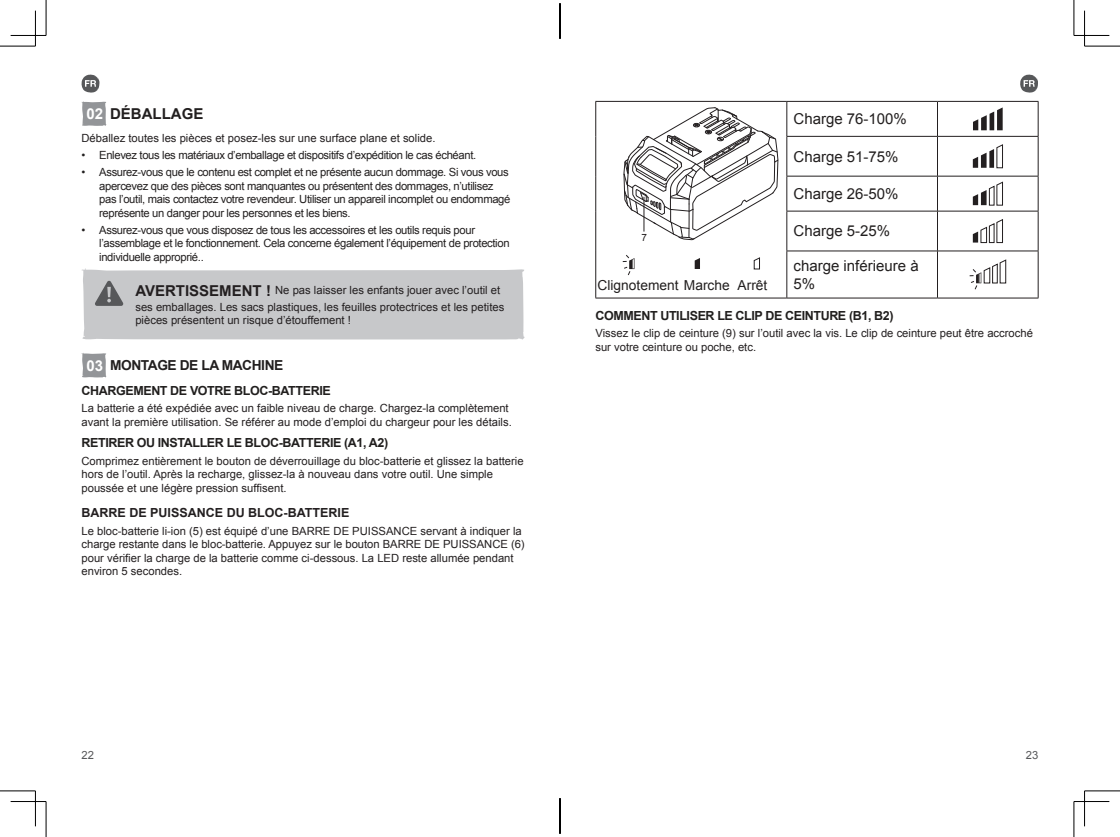
<style>
.page{position:relative;width:1120px;height:837px;background:#fff}
.page>*{position:absolute;margin:0;border:0;box-sizing:border-box;transform-origin:0 0}
.t1{font:15px/18px "Arial";color:#221f1f}
.t2{font:700 15px "Arial";color:#221f1f}
.t3{font:13.75px "Arial";color:#221f1f}
.t4{font:700 13.75px "Arial";letter-spacing:-.03em;color:#221f1f}
.t5{font:700 12.5px "Arial";letter-spacing:-.03em;color:#211f1e}
.t6{font:700 12.5px "Arial";color:#231f20}
.t7{font:11.25px/13.5px "Arial";color:#231f20}
.t8{font:11.25px/13.5px "Arial";letter-spacing:-.03em;color:#221f1f}
.t9{font:11.25px "Arial";color:#57585a}
.t10{font:10px "Arial";color:#231f20}
.s1{color:#fff}
.s2{font-weight:700;font-size:15px}
.s3{font-size:15px;color:#fff}
</style>
<div class="page">
<svg style="left:81px;top:75px;width:18px;height:18px"></svg>
<svg style="left:1020px;top:75px;width:18px;height:18px"></svg>
<svg style="left:81px;top:101px;width:25px;height:25px"></svg>
<svg style="left:82px;top:268px;width:443px;height:72px;background:#c8c9cb"></svg>
<svg style="left:81px;top:353px;width:25px;height:24px"></svg>
<hr style="left:787px;top:101px;width:150px;height:1px;background:#231f20">
<hr style="left:937px;top:101px;width:101px;height:1px;background:#231f20">
<hr style="left:786px;top:136px;width:151px;height:1px;background:#231f20">
<hr style="left:937px;top:136px;width:101px;height:1px;background:#231f20">
<hr style="left:786px;top:176px;width:151px;height:1px;background:#231f20">
<hr style="left:937px;top:176px;width:101px;height:1px;background:#231f20">
<hr style="left:786px;top:211px;width:151px;height:1px;background:#231f20">
<hr style="left:937px;top:211px;width:101px;height:1px;background:#231f20">
<hr style="left:786px;top:250px;width:151px;height:1px;background:#231f20">
<hr style="left:937px;top:250px;width:101px;height:1px;background:#231f20">
<hr style="left:787px;top:297px;width:150px;height:1px;background:#231f20">
<hr style="left:937px;top:297px;width:101px;height:1px;background:#231f20">
<hr style="left:937px;top:102px;width:1px;height:34px;background:#231f20">
<hr style="left:1038px;top:102px;width:1px;height:34px;background:#231f20">
<hr style="left:937px;top:137px;width:1px;height:39px;background:#231f20">
<hr style="left:1038px;top:137px;width:1px;height:39px;background:#231f20">
<hr style="left:937px;top:176px;width:1px;height:35px;background:#231f20">
<hr style="left:1038px;top:176px;width:1px;height:35px;background:#231f20">
<hr style="left:937px;top:211px;width:1px;height:39px;background:#231f20">
<hr style="left:1038px;top:211px;width:1px;height:39px;background:#231f20">
<hr style="left:937px;top:251px;width:1px;height:46px;background:#231f20">
<hr style="left:1038px;top:251px;width:1px;height:46px;background:#231f20">
<hr style="left:595px;top:101px;width:192px;height:1px;background:#231f20">
<hr style="left:595px;top:102px;width:1px;height:34px;background:#231f20">
<hr style="left:786px;top:102px;width:1px;height:34px;background:#231f20">
<hr style="left:595px;top:136px;width:1px;height:40px;background:#231f20">
<hr style="left:786px;top:137px;width:1px;height:39px;background:#231f20">
<hr style="left:595px;top:176px;width:1px;height:35px;background:#231f20">
<hr style="left:786px;top:176px;width:1px;height:35px;background:#231f20">
<hr style="left:595px;top:211px;width:1px;height:40px;background:#231f20">
<hr style="left:786px;top:211px;width:1px;height:39px;background:#231f20">
<hr style="left:595px;top:251px;width:1px;height:46px;background:#231f20">
<hr style="left:786px;top:251px;width:1px;height:46px;background:#231f20">
<hr style="left:595px;top:297px;width:192px;height:1px;background:#231f20">
<svg style="left:623px;top:107px;width:156px;height:134px"></svg>
<hr style="left:643px;top:197px;width:1px;height:34px;background:#231f20">
<svg style="left:973px;top:107px;width:29px;height:23px"></svg>
<svg style="left:973px;top:144px;width:30px;height:24px"></svg>
<svg style="left:973px;top:181px;width:30px;height:25px"></svg>
<svg style="left:973px;top:219px;width:30px;height:24px"></svg>
<svg style="left:622px;top:255px;width:12px;height:21px"></svg>
<svg style="left:695px;top:258px;width:5px;height:11px"></svg>
<svg style="left:753px;top:257px;width:7px;height:12px"></svg>
<svg style="left:969px;top:259px;width:37px;height:31px"></svg>
<hr style="left:0;top:46px;width:35px;height:1px;background:#000">
<hr style="left:1084px;top:46px;width:36px;height:1px;background:#000">
<hr style="left:0;top:790px;width:35px;height:1px;background:#000">
<hr style="left:1084px;top:790px;width:36px;height:1px;background:#000">
<hr style="left:46px;top:0;width:1px;height:35px;background:#000">
<hr style="left:46px;top:801px;width:1px;height:35px;background:#000">
<hr style="left:1073px;top:0;width:1px;height:35px;background:#000">
<hr style="left:1073px;top:801px;width:1px;height:35px;background:#000">
<hr style="left:11px;top:35px;width:35px;height:1px;background:#000">
<hr style="left:1074px;top:35px;width:35px;height:1px;background:#000">
<hr style="left:11px;top:801px;width:35px;height:1px;background:#000">
<hr style="left:1074px;top:801px;width:35px;height:1px;background:#000">
<hr style="left:35px;top:11px;width:1px;height:35px;background:#000">
<hr style="left:35px;top:790px;width:1px;height:36px;background:#000">
<hr style="left:1084px;top:11px;width:1px;height:35px;background:#000">
<hr style="left:1084px;top:790px;width:1px;height:36px;background:#000">
<hr style="left:560px;top:3px;width:1px;height:36px;background:#000">
<hr style="left:560px;top:798px;width:1px;height:35px;background:#000">
<h1 class="t2" style="left:86px;top:104px;width:118px"><span class="s1">02</span> DÉBALLAGE</h1>
<p class="t7" style="left:81px;top:131px;width:355px">Déballez toutes les pièces et posez-les sur une surface plane et solide.</p>
<p class="t8" style="left:81px;top:148px;width:396px">• Enlevez tous les matériaux d’emballage et dispositifs d’expédition le cas échéant.</p>
<p class="t8" style="left:99px;top:165px;width:413px;text-indent:-18px">• Assurez-vous que le contenu est complet et ne présente aucun dommage. Si vous vous apercevez que des pièces sont manquantes ou présentent des dommages, n’utilisez pas l’outil, mais contactez votre revendeur. Utiliser un appareil incomplet ou endommagé représente un danger pour les personnes et les biens.</p>
<p class="t8" style="left:99px;top:223px;width:412px;text-indent:-18px">• Assurez-vous que vous disposez de tous les accessoires et les outils requis pour l’assemblage et le fonctionnement. Cela concerne également l’équipement de protection individuelle approprié..</p>
<p class="t7" style="left:135px;top:282px;width:370px;line-height:16.1px"><span class="s2">AVERTISSEMENT !</span> Ne pas laisser les enfants jouer avec l’outil et ses emballages. Les sacs plastiques, les feuilles protectrices et les petites</p>
<p class="t7" style="left:135px;top:313px;width:217px">pièces présentent un risque d’étouffement !</p>
<p class="t4" style="left:86px;top:356px;width:198px"><span class="s3">03</span> MONTAGE DE LA MACHINE</p>
<p class="t5" style="left:81px;top:382px;width:251px">CHARGEMENT DE VOTRE BLOC-BATTERIE</p>
<p class="t7" style="left:81px;top:401px;width:432px">La batterie a été expédiée avec un faible niveau de charge. Chargez-la complètement avant la première utilisation. Se référer au mode d’emploi du chargeur pour les détails.</p>
<p class="t5" style="left:81px;top:434px;width:308px">RETIRER OU INSTALLER LE BLOC-BATTERIE (A1, A2)</p>
<p class="t7" style="left:81px;top:454px;width:444px">Comprimez entièrement le bouton de déverrouillage du bloc-batterie et glissez la batterie hors de l’outil. Après la recharge, glissez-la à nouveau dans votre outil. Une simple poussée et une légère pression suffisent.</p>
<p class="t6" style="left:81px;top:504px;width:269px">BARRE DE PUISSANCE DU BLOC-BATTERIE</p>
<p class="t7" style="left:81px;top:524px;width:445px">Le bloc-batterie li-ion (5) est équipé d’une BARRE DE PUISSANCE servant à indiquer la charge restante dans le bloc-batterie. Appuyez sur le bouton BARRE DE PUISSANCE (6) pour vérifier la charge de la batterie comme ci-dessous. La LED reste allumée pendant environ 5 secondes.</p>
<p class="t10" style="left:641px;top:231px;width:7px">7</p>
<h1 class="t1" style="left:793px;top:110px;width:115px">Charge 76-100%</h1>
<h1 class="t1" style="left:793px;top:147px;width:107px">Charge 51-75%</h1>
<h1 class="t1" style="left:793px;top:185px;width:107px">Charge 26-50%</h1>
<h1 class="t1" style="left:793px;top:222px;width:98px">Charge 5-25%</h1>
<h1 class="t1" style="left:793px;top:257px;width:127px">charge inférieure à<br>5%</h1>
<p class="t5" style="left:595px;top:307px;width:300px">COMMENT UTILISER LE CLIP DE CEINTURE (B1, B2)</p>
<p class="t7" style="left:595px;top:326px;width:439px">Vissez le clip de ceinture (9) sur l’outil avec la vis. Le clip de ceinture peut être accroché sur votre ceinture ou poche, etc.</p>
<p class="t3" style="left:597px;top:276px;width:171px">Clignotement Marche Arrêt</p>
<p class="t9" style="left:81px;top:747px;width:14px">22</p>
<p class="t9" style="left:1026px;top:747px;width:14px">23</p>
</div>
